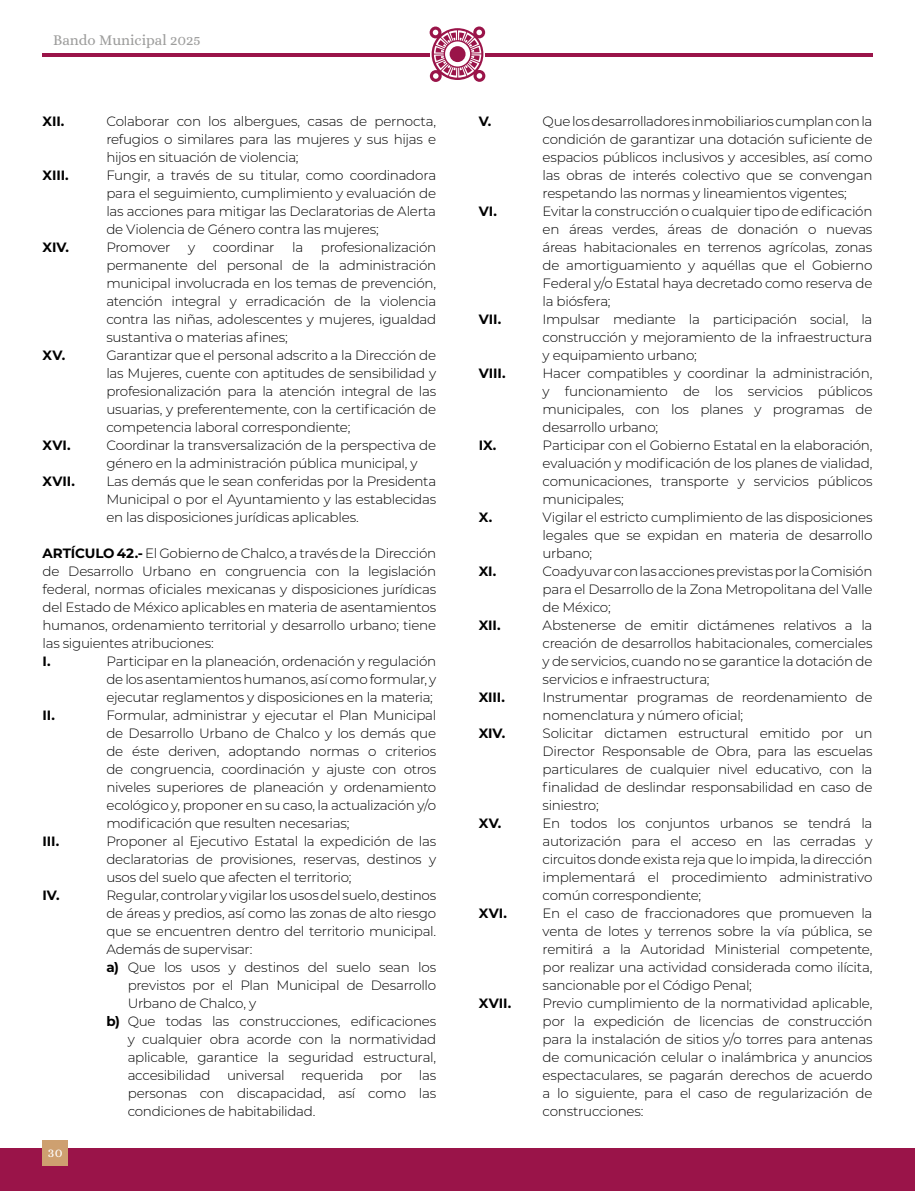
<style>
.page{position:relative;width:915px;height:1191px;background:#fff}
.page>*{position:absolute;margin:0;border:0;box-sizing:border-box;transform-origin:0 0}
.t1{font:15px "Alice";color:#9d9d9c}
.t2{font:300 13.5px/18px "Montserrat";letter-spacing:-.02em;color:#000;text-align:justify}
.t3{font:700 13.5px "Montserrat";letter-spacing:-.01em;color:#000}
.t4{font:13.5px "Alice";color:#fff}
.s1{font-weight:700}
</style>
<div class="page">
<div style="left:0;top:1148px;width:914px;height:43px;background:#9a1449"></div>
<div style="left:43px;top:1140px;width:25px;height:25px;background:#cea070"></div>
<svg style="left:429px;top:26px;width:56px;height:56px"></svg>
<div style="left:449px;top:46px;width:16px;height:16px;background:#9a1449;border-radius:50%"></div>
<hr style="left:43px;top:53px;width:386px;height:3px;background:#9a1449">
<hr style="left:485px;top:53px;width:387px;height:3px;background:#9a1449">
<p class="t1" style="left:53px;top:33px;width:149px">Bando Municipal 2025</p>
<p class="t3" style="left:43px;top:111px;width:23px">XII.</p>
<p class="t2" style="left:106px;top:112px;width:331px">Colaborar con los albergues, casas de pernocta, refugios o similares para las mujeres y sus hijas e hijos en situación de violencia;</p>
<p class="t3" style="left:43px;top:165px;width:28px">XIII.</p>
<p class="t2" style="left:106px;top:166px;width:331px">Fungir, a través de su titular, como coordinadora para el seguimiento, cumplimiento y evaluación de las acciones para mitigar las Declaratorias de Alerta de Violencia de Género contra las mujeres;</p>
<p class="t3" style="left:43px;top:237px;width:28px">XIV.</p>
<p class="t2" style="left:106px;top:238px;width:66px">Promover</p>
<p class="t2" style="left:188px;top:238px;width:9px">y</p>
<p class="t2" style="left:213px;top:238px;width:63px">coordinar</p>
<p class="t2" style="left:292px;top:238px;width:13px">la</p>
<p class="t2" style="left:106px;top:238px;width:331px;text-indent:214px">profesionalización permanente del personal de la administración municipal involucrada en los temas de prevención, atención integral y erradicación de la violencia contra las niñas, adolescentes y mujeres, igualdad sustantiva o materias afines;</p>
<p class="t3" style="left:43px;top:345px;width:24px">XV.</p>
<p class="t2" style="left:106px;top:346px;width:331px">Garantizar que el personal adscrito a la Dirección de las Mujeres, cuente con aptitudes de sensibilidad y profesionalización para la atención integral de las usuarias, y preferentemente, con la certificación de competencia laboral correspondiente;</p>
<p class="t3" style="left:43px;top:435px;width:30px">XVI.</p>
<p class="t2" style="left:106px;top:436px;width:331px">Coordinar la transversalización de la perspectiva de género en la administración pública municipal, y</p>
<p class="t3" style="left:43px;top:471px;width:34px">XVII.</p>
<p class="t2" style="left:106px;top:472px;width:331px">Las demás que le sean conferidas por la Presidenta Municipal o por el Ayuntamiento y las establecidas en las disposiciones jurídicas aplicables.</p>
<p class="t2" style="left:43px;top:544px;width:395px"><span class="s1">ARTÍCULO 42.-</span> El Gobierno de Chalco, a través de la Dirección de Desarrollo Urbano en congruencia con la legislación federal, normas oficiales mexicanas y disposiciones jurídicas del Estado de México aplicables en materia de asentamientos humanos, ordenamiento territorial y desarrollo urbano; tiene las siguientes atribuciones:</p>
<p class="t3" style="left:43px;top:651px;width:10px">I.</p>
<p class="t2" style="left:106px;top:652px;width:331px">Participar en la planeación, ordenación y regulación de los asentamientos humanos, así como formular, y ejecutar reglamentos y disposiciones en la materia;</p>
<p class="t3" style="left:43px;top:705px;width:14px">II.</p>
<p class="t2" style="left:106px;top:706px;width:331px">Formular, administrar y ejecutar el Plan Municipal de Desarrollo Urbano de Chalco y los demás que de éste deriven, adoptando normas o criterios de congruencia, coordinación y ajuste con otros niveles superiores de planeación y ordenamiento ecológico y, proponer en su caso, la actualización y/o modificación que resulten necesarias;</p>
<p class="t3" style="left:43px;top:831px;width:18px">III.</p>
<p class="t2" style="left:106px;top:832px;width:331px">Proponer al Ejecutivo Estatal la expedición de las declaratorias de provisiones, reservas, destinos y usos del suelo que afecten el territorio;</p>
<p class="t3" style="left:43px;top:885px;width:19px">IV.</p>
<p class="t2" style="left:106px;top:886px;width:331px">Regular, controlar y vigilar los usos del suelo, destinos</p>
<p class="t2" style="left:106px;top:904px;width:331px">de áreas y predios, así como las zonas de alto riesgo</p>
<p class="t2" style="left:106px;top:922px;width:331px">que se encuentren dentro del territorio municipal.</p>
<p class="t2" style="left:106px;top:940px;width:148px">Además de supervisar:</p>
<p class="t2" style="left:106px;top:958px;width:331px"><span class="s1">a)</span> Que los usos y destinos del suelo sean los</p>
<p class="t2" style="left:128px;top:976px;width:310px">previstos por el Plan Municipal de Desarrollo</p>
<p class="t2" style="left:128px;top:994px;width:130px">Urbano de Chalco, y</p>
<p class="t2" style="left:106px;top:1012px;width:331px"><span class="s1">b)</span> Que todas las construcciones, edificaciones</p>
<p class="t2" style="left:128px;top:1030px;width:310px">y cualquier obra acorde con la normatividad</p>
<p class="t2" style="left:128px;top:1048px;width:310px">aplicable, garantice la seguridad estructural,</p>
<p class="t2" style="left:128px;top:1066px;width:310px">accesibilidad universal requerida por las</p>
<p class="t2" style="left:128px;top:1084px;width:310px">personas con discapacidad, así como las</p>
<p class="t2" style="left:128px;top:1102px;width:189px">condiciones de habitabilidad.</p>
<p class="t4" style="left:48px;top:1145px;width:16px">30</p>
<p class="t3" style="left:478px;top:111px;width:14px">V.</p>
<p class="t2" style="left:542px;top:112px;width:331px">Que los desarrolladores inmobiliarios cumplan con la condición de garantizar una dotación suficiente de espacios públicos inclusivos y accesibles, así como las obras de interés colectivo que se convengan respetando las normas y lineamientos vigentes;</p>
<p class="t3" style="left:478px;top:201px;width:20px">VI.</p>
<p class="t2" style="left:542px;top:202px;width:331px">Evitar la construcción o cualquier tipo de edificación en áreas verdes, áreas de donación o nuevas áreas habitacionales en terrenos agrícolas, zonas de amortiguamiento y aquéllas que el Gobierno Federal y/o Estatal haya decretado como reserva de la biósfera;</p>
<p class="t3" style="left:478px;top:309px;width:24px">VII.</p>
<p class="t2" style="left:542px;top:310px;width:331px">Impulsar mediante la participación social, la construcción y mejoramiento de la infraestructura y equipamiento urbano;</p>
<p class="t3" style="left:478px;top:363px;width:28px">VIII.</p>
<p class="t2" style="left:542px;top:363px;width:331px">Hacer compatibles y coordinar la administración, y funcionamiento de los servicios públicos municipales, con los planes y programas de desarrollo urbano;</p>
<p class="t3" style="left:478px;top:435px;width:19px">IX.</p>
<p class="t2" style="left:542px;top:435px;width:331px">Participar con el Gobierno Estatal en la elaboración, evaluación y modificación de los planes de vialidad, comunicaciones, transporte y servicios públicos municipales;</p>
<p class="t3" style="left:478px;top:507px;width:15px">X.</p>
<p class="t2" style="left:542px;top:507px;width:331px">Vigilar el estricto cumplimiento de las disposiciones legales que se expidan en materia de desarrollo urbano;</p>
<p class="t3" style="left:478px;top:561px;width:19px">XI.</p>
<p class="t2" style="left:542px;top:561px;width:331px">Coadyuvar con las acciones previstas por la Comisión para el Desarrollo de la Zona Metropolitana del Valle de México;</p>
<p class="t3" style="left:478px;top:615px;width:23px">XII.</p>
<p class="t2" style="left:542px;top:615px;width:331px">Abstenerse de emitir dictámenes relativos a la creación de desarrollos habitacionales, comerciales y de servicios, cuando no se garantice la dotación de servicios e infraestructura;</p>
<p class="t3" style="left:478px;top:687px;width:28px">XIII.</p>
<p class="t2" style="left:542px;top:687px;width:331px">Instrumentar programas de reordenamiento de nomenclatura y número oficial;</p>
<p class="t3" style="left:478px;top:723px;width:28px">XIV.</p>
<p class="t2" style="left:542px;top:723px;width:331px">Solicitar dictamen estructural emitido por un Director Responsable de Obra, para las escuelas particulares de cualquier nivel educativo, con la finalidad de deslindar responsabilidad en caso de siniestro;</p>
<p class="t3" style="left:478px;top:813px;width:24px">XV.</p>
<p class="t2" style="left:542px;top:813px;width:331px">En todos los conjuntos urbanos se tendrá la autorización para el acceso en las cerradas y circuitos donde exista reja que lo impida, la dirección implementará el procedimiento administrativo común correspondiente;</p>
<p class="t3" style="left:478px;top:903px;width:30px">XVI.</p>
<p class="t2" style="left:542px;top:903px;width:331px">En el caso de fraccionadores que promueven la venta de lotes y terrenos sobre la vía pública, se remitirá a la Autoridad Ministerial competente, por realizar una actividad considerada como ilícita, sancionable por el Código Penal;</p>
<p class="t3" style="left:478px;top:993px;width:34px">XVII.</p>
<p class="t2" style="left:542px;top:993px;width:331px">Previo cumplimiento de la normatividad aplicable, por la expedición de licencias de construcción para la instalación de sitios y/o torres para antenas de comunicación celular o inalámbrica y anuncios espectaculares, se pagarán derechos de acuerdo a lo siguiente, para el caso de regularización de construcciones:</p>
</div>
